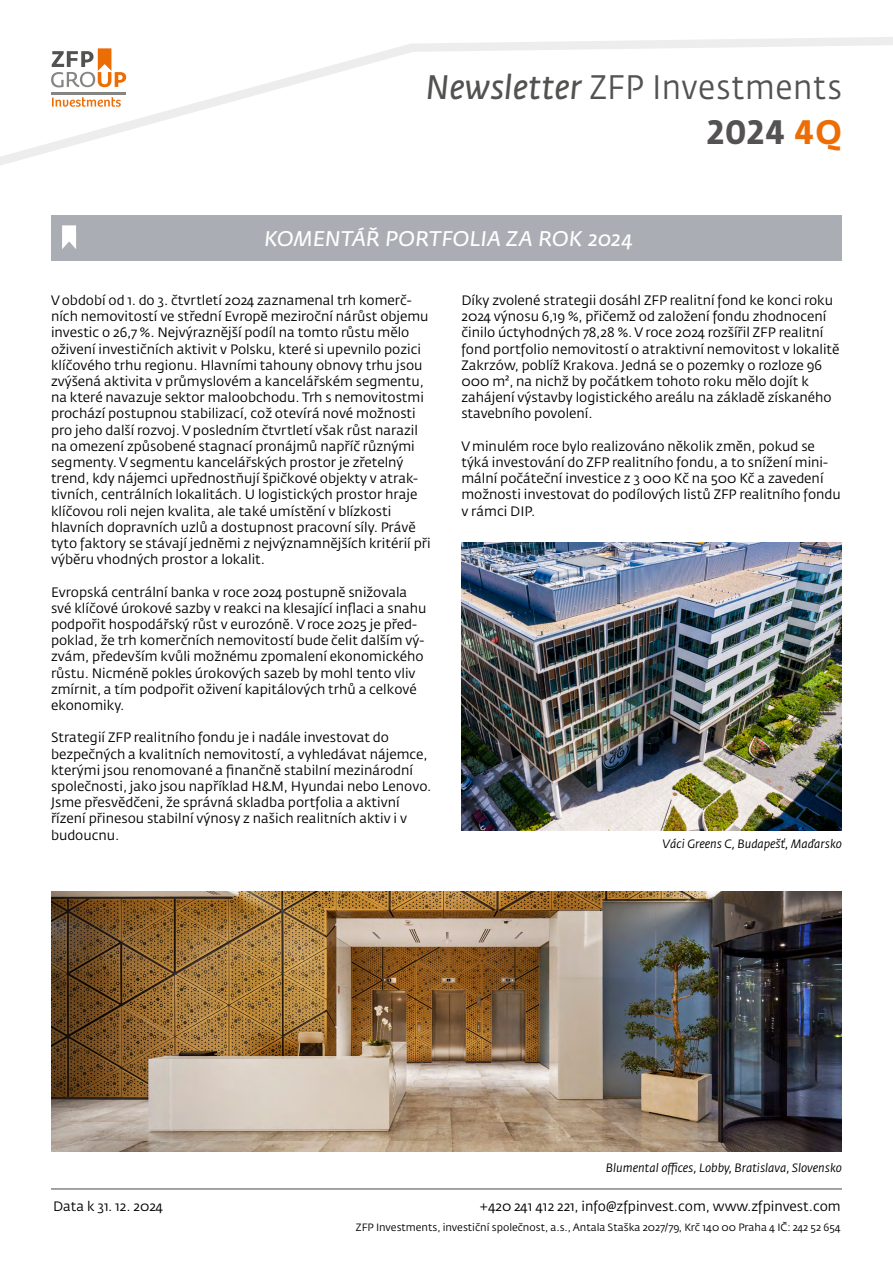
<style>
.page{position:relative;width:893px;height:1263px;background:#fff}
.page>*{position:absolute;margin:0;border:0;box-sizing:border-box;transform-origin:0 0}
.t1{font:33.6px/45px "Fedra Sans Pro";letter-spacing:.02em;color:#525251;text-align:right;scale:.93 1}
.t2{font:italic 21px "Fedra Sans Pro";letter-spacing:.025em;color:#fff}
.t3{font:13.5px/16.2px "Fedra Sans Pro";color:#000}
.t4{font:italic 12px "Fedra Sans Pro";color:#000}
.t5{font:10.5px "Fedra Sans Pro";color:#000}
.s1{font-style:italic}
.s2{font-weight:700;color:#545252}
.s3{font-weight:700;color:#ed6d05}
</style>
<div class="page">
<hr style="left:51px;top:1188px;width:791px;height:2px;background:#858584">
<svg style="left:0;top:37px;width:893px;height:128px"></svg>
<hr style="left:52px;top:92px;width:74px;height:2px;background:#858584">
<svg style="left:51px;top:48px;width:75px;height:39px"></svg>
<svg style="left:52px;top:97px;width:69px;height:10px"></svg>
<div style="left:51px;top:215px;width:791px;height:45px;background:#aaaeb4"></div>
<svg style="left:62px;top:225px;width:14px;height:24px"></svg>
<img style="left:461px;top:542px;width:381px;height:289px">
<img style="left:51px;top:892px;width:791px;height:259px">
<h1 class="t1" style="left:426px;top:65px;width:449px"><span class="s1">Newsletter</span> ZFP Investments<br><span class="s2">2024</span> <span class="s3">4Q</span></h1>
<h2 class="t2" style="left:264px;top:225px;width:370px">KOMENTÁŘ PORTFOLIA ZA ROK 2024</h2>
<p class="t3" style="left:51px;top:292px;width:381px">V období od 1. do 3. čtvrtletí 2024 zaznamenal trh komerč&shy;ních nemovitostí ve střední Evropě meziroční nárůst objemu investic o 26,7 %. Nejvýraznější podíl na tomto růstu mělo oživení investičních aktivit v Polsku, které si upevnilo pozici klíčového trhu regionu. Hlavními tahouny obnovy trhu jsou zvýšená aktivita v průmyslovém a kancelářském segmentu, na které navazuje sektor maloobchodu. Trh s nemovitostmi prochází postupnou stabilizací, což otevírá nové možnosti pro jeho další rozvoj. V posledním čtvrtletí však růst narazil na omezení způsobené stagnací pronájmů napříč různými segmenty. V segmentu kancelářských prostor je zřetelný trend, kdy nájemci upřednostňují špičkové objekty v atrak&shy;tivních, centrálních lokalitách. U logistických prostor hraje klíčovou roli nejen kvalita, ale také umístění v blízkosti hlavních dopravních uzlů a dostupnost pracovní síly. Právě tyto faktory se stávají jedněmi z nejvýznamnějších kritérií při výběru vhodných prostor a lokalit.</p>
<p class="t3" style="left:51px;top:584px;width:377px">Evropská centrální banka v roce 2024 postupně snižovala své klíčové úrokové sazby v reakci na klesající inflaci a snahu podpořit hospodářský růst v eurozóně. V roce 2025 je před&shy;poklad, že trh komerčních nemovitostí bude čelit dalším vý&shy;zvám, především kvůli možnému zpomalení ekonomického růstu. Nicméně pokles úrokových sazeb by mohl tento vliv zmírnit, a tím podpořit oživení kapitálových trhů a celkové ekonomiky.</p>
<p class="t3" style="left:51px;top:730px;width:382px">Strategií ZFP realitního fondu je i nadále investovat do bezpečných a kvalitních nemovitostí, a vyhledávat nájemce, kterými jsou renomované a finančně stabilní mezinárodní společnosti, jako jsou například H&amp;M, Hyundai nebo Lenovo.<br>Jsme přesvědčeni, že správná skladba portfolia a aktivní řízení přinesou stabilní výnosy z našich realitních aktiv i v budoucnu.</p>
<p class="t3" style="left:461px;top:292px;width:380px">Díky zvolené strategii dosáhl ZFP realitní fond ke konci roku 2024 výnosu 6,19 %, přičemž od založení fondu zhodnocení činilo úctyhodných 78,28 %. V roce 2024 rozšířil ZFP realitní fond portfolio nemovitostí o atraktivní nemovitost v lokalitě Zakrzów, poblíž Krakova. Jedná se o pozemky o rozloze 96<br>000 m², na nichž by počátkem tohoto roku mělo dojít k zahájení výstavby logistického areálu na základě získaného stavebního povolení.</p>
<p class="t3" style="left:461px;top:438px;width:381px">V minulém roce bylo realizováno několik změn, pokud se týká investování do ZFP realitního fondu, a to snížení mini&shy;mální počáteční investice z 3 000 Kč na 500 Kč a zavedení možnosti investovat do podílových listů ZFP realitního fondu v rámci DIP.</p>
<p class="t4" style="left:662px;top:836px;width:181px">Váci Greens C, Budapešť, Maďarsko</p>
<p class="t4" style="left:606px;top:1160px;width:238px">Blumental offices, Lobby, Bratislava, Slovensko</p>
<p class="t3" style="left:53px;top:1198px;width:112px">Data k 31. 12. 2024</p>
<p class="t3" style="left:480px;top:1198px;width:362px">+420 241 412 221, info@zfpinvest.com, www.zfpinvest.com</p>
<p class="t5" style="left:356px;top:1220px;width:486px">ZFP Investments, investiční společnost, a.s., Antala Staška 2027/79, Krč 140 00 Praha 4 IČ: 242 52 654</p>
</div>
